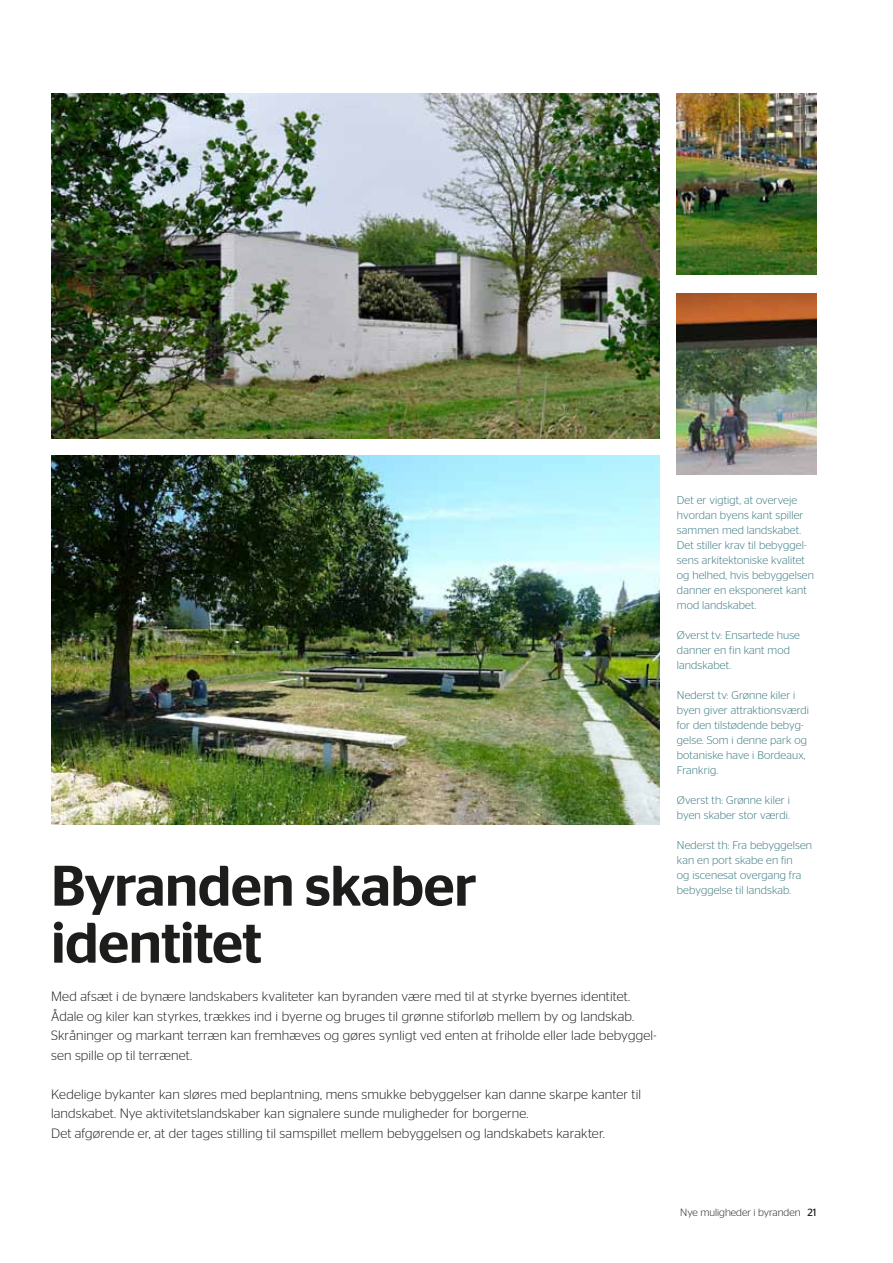
<style>
.page{position:relative;width:893px;height:1263px;background:#fff}
.page>*{position:absolute;margin:0;border:0;box-sizing:border-box;transform-origin:0 0}
.t1{font:500 57px/57px "Stag Sans";letter-spacing:-.01em;color:#1d1d1b}
.t2{font:300 13.5px/19.5px "Stag Sans";letter-spacing:.01em;color:#1d1d1b}
.t3{font:300 11.25px/15px "Stag Sans";letter-spacing:.01em;color:#36767e}
.t4{font:300 10.5px "Stag Sans";color:#1d1d1b}
.s1{font-weight:400}
</style>
<div class="page">
<img style="left:51px;top:94px;width:609px;height:344px">
<img style="left:51px;top:455px;width:609px;height:370px">
<img style="left:677px;top:94px;width:139px;height:181px">
<img style="left:677px;top:293px;width:139px;height:182px">
<h1 class="t1" style="left:51px;top:857px;width:427px">Byranden skaber identitet</h1>
<p class="t2" style="left:51px;top:987px;width:607px">Med afsæt i de bynære landskabers kvaliteter kan byranden være med til at styrke byernes identitet.<br>Ådale og kiler kan styrkes, trækkes ind i byerne og bruges til grønne stiforløb mellem by og landskab.<br>Skråninger og markant terræn kan fremhæves og gøres synligt ved enten at friholde eller lade bebyggel&shy;sen spille op til terrænet.</p>
<p class="t2" style="left:51px;top:1084px;width:592px">Kedelige bykanter kan sløres med beplantning, mens smukke bebyggelser kan danne skarpe kanter til landskabet. Nye aktivitetslandskaber kan signalere sunde muligheder for borgerne.<br>Det afgørende er, at der tages stilling til samspillet mellem bebyggelsen og landskabets karakter.</p>
<p class="t3" style="left:677px;top:493px;width:139px">Det er vigtigt, at overveje hvordan byens kant spiller sammen med landskabet.<br>Det stiller krav til bebyggel&shy;sens arkitektoniske kvalitet og helhed, hvis bebyggelsen danner en eksponeret kant mod landskabet.</p>
<p class="t3" style="left:677px;top:628px;width:124px">Øverst tv: Ensartede huse danner en fin kant mod landskabet.</p>
<p class="t3" style="left:677px;top:688px;width:134px">Nederst tv: Grønne kiler i byen giver attraktionsværdi for den tilstødende bebyg&shy;gelse. Som i denne park og botaniske have i Bordeaux,<br>Frankrig.</p>
<p class="t3" style="left:677px;top:793px;width:115px">Øverst th: Grønne kiler i byen skaber stor værdi.</p>
<p class="t3" style="left:677px;top:838px;width:137px">Nederst th: Fra bebyggelsen kan en port skabe en fin<br>og iscenesat overgang fra bebyggelse til landskab.</p>
<p class="t4" style="left:680px;top:1206px;width:138px">Nye muligheder i byranden <span class="s1">21</span></p>
</div>
